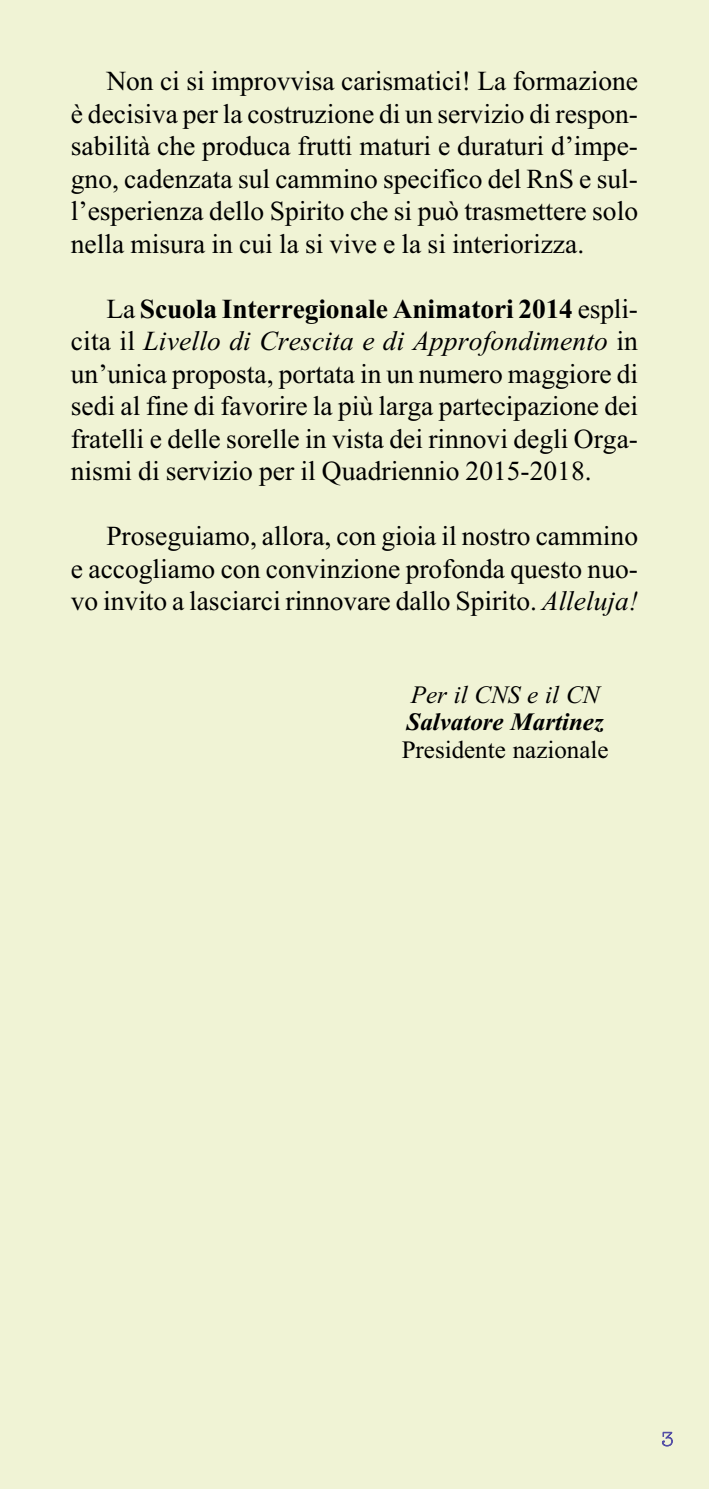
<style>
.page{position:relative;width:709px;height:1489px;background:#fff}
.page>*{position:absolute;margin:0;border:0;box-sizing:border-box;transform-origin:0 0}
.t1{font:27.5px/32.5px "Times New Roman";color:#000;text-align:justify}
.t2{font:25px "Times New Roman";color:#000}
.t3{font:italic 700 25px "Times New Roman";color:#000}
.t4{font:italic 25px "Times New Roman";color:#000}
.t5{font:300 20px "American Typewriter";color:#544ea6}
.s1{font-weight:700}
.s2{font-style:italic}
</style>
<div class="page">
<div style="left:0;top:0;width:709px;height:1488px;background:#f0f3d5"></div>
<p class="t1" style="left:71px;top:64px;width:568px;text-indent:35px">Non ci si improvvisa carismatici! La formazione è decisiva per la costruzione di un servizio di respon&shy;sabilità che produca frutti maturi e duraturi d’impe&shy;gno, cadenzata sul cammino specifico del RnS e sul&shy;l’esperienza dello Spirito che si può trasmettere solo nella misura in cui la si vive e la si interiorizza.</p>
<p class="t1" style="left:71px;top:292px;width:568px;text-indent:35px">La <span class="s1">Scuola Interregionale Animatori 2014</span> espli&shy;cita il <span class="s2">Livello di Crescita e di Approfondimento</span> in un’unica proposta, portata in un numero maggiore di sedi al fine di favorire la più larga partecipazione dei fratelli e delle sorelle in vista dei rinnovi degli Orga&shy;nismi di servizio per il Quadriennio 2015-2018.</p>
<p class="t1" style="left:71px;top:519px;width:568px;text-indent:35px">Proseguiamo, allora, con gioia il nostro cammino e accogliamo con convinzione profonda questo nuo&shy;vo invito a lasciarci rinnovare dallo Spirito. <span class="s2">Alleluja!</span></p>
<p class="t4" style="left:411px;top:679px;width:190px">Per il CNS e il CN</p>
<p class="t3" style="left:406px;top:707px;width:199px">Salvatore Martinez</p>
<p class="t2" style="left:401px;top:734px;width:208px">Presidente nazionale</p>
<p class="t5" style="left:661px;top:1424px;width:14px">3</p>
</div>
